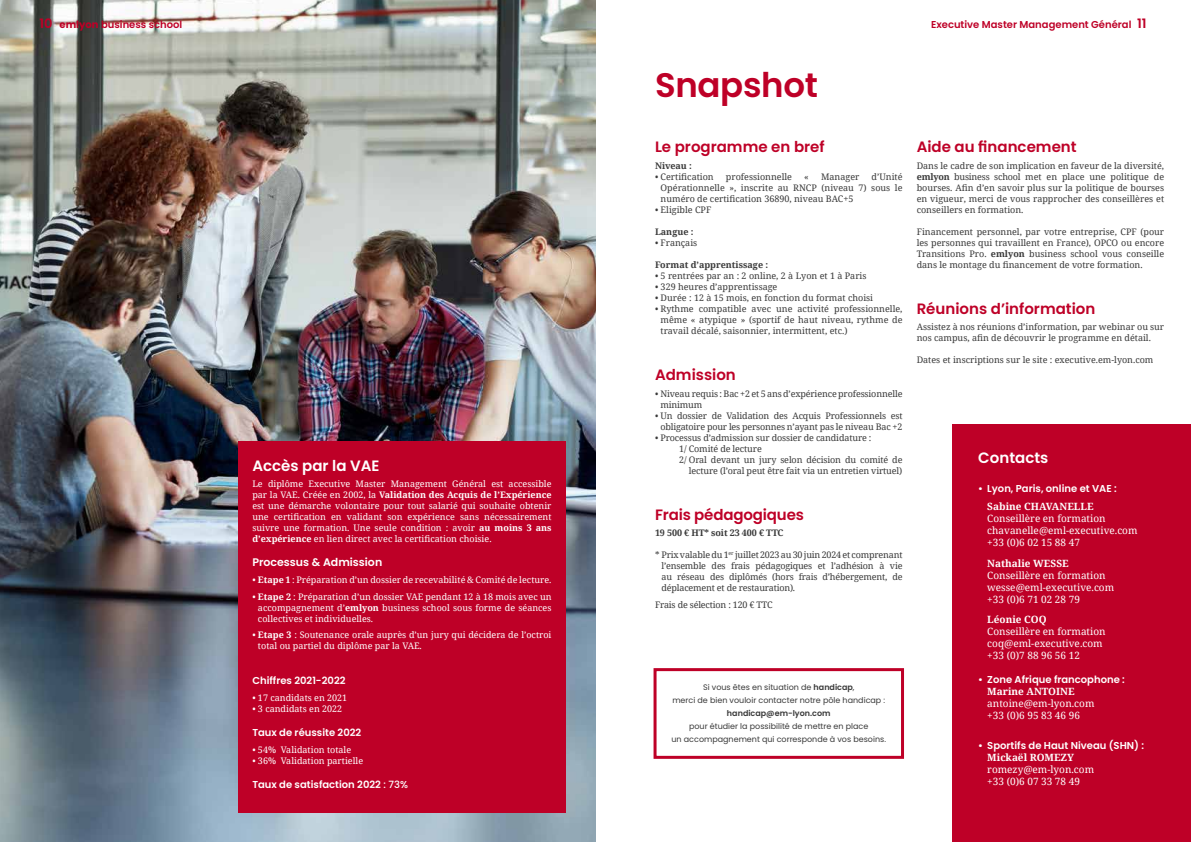
<style>
.page{position:relative;width:1191px;height:842px;background:#fff}
.page>*{position:absolute;margin:0;border:0;box-sizing:border-box;transform-origin:0 0}
.t1{font:600 34px "Poppins";letter-spacing:-.01em;color:#be0027}
.t2{font:600 15px "Poppins";color:#be0027}
.t3{font:600 15px "Poppins";color:#fff}
.t4{font:600 11px "Poppins";color:#fff}
.t5{font:10px/12px "Noto Serif";color:#fff}
.t6{font:600 10px "Poppins";color:#fff}
.t7{font:700 10px "Noto Serif";color:#fff}
.t8{font:600 10px "Poppins";color:#be0027}
.t9{font:9px/11px "Noto Serif";color:#393939;text-align:justify}
.t10{font:9px/11px "Noto Serif";color:#fff;text-align:justify}
.t11{font:9px/11px "Noto Serif";letter-spacing:-.02em;color:#393939;text-align:center}
.t12{font:700 9px "Noto Serif";color:#393939}
.t13{font:8px/13px "Poppins";color:#393939;text-align:center}
.t14{font:600 8px "Poppins";color:#393939}
.s1{font-size:13px}
.s2{font-weight:700}
.s3{font-weight:500}
.s4{font-weight:600}
</style>
<div class="page">
<img style="left:0;top:0;width:595px;height:842px">
<div style="left:952px;top:424px;width:239px;height:418px;background:#be0027"></div>
<div style="left:653px;top:668px;width:251px;height:91px;border:3px solid #be0027"></div>
<div style="left:238px;top:441px;width:328px;height:371px;background:#be0027"></div>
<p class="t8" style="left:39px;top:19px;width:145px"><span class="s1">10</span> <span class="s2">emlyon</span> business school</p>
<h2 class="t3" style="left:252px;top:457px;width:129px">Accès par la VAE</h2>
<p class="t10" style="left:252px;top:478px;width:301px">Le diplôme Executive Master Management Général est accessible par la VAE. Créée en 2002, la <span class="s2">Validation des Acquis de l’Expérience </span>est une démarche volontaire pour tout salarié qui souhaite obtenir une certification en validant son expérience sans nécessairement suivre une formation. Une seule condition : avoir <span class="s2">au moins 3 ans d’expérience</span> en lien direct avec la certification choisie.</p>
<p class="t4" style="left:252px;top:556px;width:131px">Processus &amp; Admission</p>
<p class="t10" style="left:252px;top:574px;width:301px">• <span class="s2">Etape 1</span> : Préparation d’un dossier de recevabilité &amp; Comité de lecture.</p>
<p class="t10" style="left:258px;top:591px;width:295px;text-indent:-6px">• <span class="s2">Etape 2</span> : Préparation d’un dossier VAE pendant 12 à 18 mois avec un accompagnement d’<span class="s2">emlyon</span> business school sous forme de séances collectives et individuelles.</p>
<p class="t10" style="left:258px;top:629px;width:295px;text-indent:-6px">• <span class="s2">Etape 3</span> : Soutenance orale auprès d’un jury qui décidera de l’octroi total ou partiel du diplôme par la VAE.</p>
<p class="t6" style="left:252px;top:675px;width:95px">Chiffres 2021-2022</p>
<p class="t10" style="left:252px;top:692px;width:96px">• 17 candidats en 2021</p>
<p class="t10" style="left:252px;top:703px;width:91px">• 3 candidats en 2022</p>
<p class="t6" style="left:252px;top:727px;width:110px">Taux de réussite 2022</p>
<p class="t10" style="left:252px;top:744px;width:100px">• 54% Validation totale</p>
<p class="t10" style="left:252px;top:755px;width:112px">• 36% Validation partielle</p>
<p class="t6" style="left:252px;top:778px;width:157px">Taux de satisfaction 2022 <span class="s3">: 73%</span></p>
<p class="t8" style="left:931px;top:19px;width:217px">Executive Master Management Général <span class="s1">11</span></p>
<h1 class="t1" style="left:655px;top:66px;width:164px">Snapshot</h1>
<h2 class="t2" style="left:655px;top:138px;width:171px">Le programme en bref</h2>
<p class="t12" style="left:655px;top:159px;width:38px">Niveau :</p>
<p class="t9" style="left:655px;top:171px;width:60px">• Certification</p>
<p class="t9" style="left:726px;top:171px;width:68px">professionnelle</p>
<p class="t9" style="left:804px;top:171px;width:6px">«</p>
<p class="t9" style="left:821px;top:171px;width:40px">Manager</p>
<p class="t9" style="left:660px;top:171px;width:243px;text-indent:211px">d’Unité Opérationnelle », inscrite au RNCP (niveau 7) sous le numéro de certification 36890, niveau BAC+5</p>
<p class="t9" style="left:655px;top:204px;width:58px">• Eligible CPF</p>
<p class="t12" style="left:655px;top:225px;width:40px">Langue :</p>
<p class="t9" style="left:655px;top:237px;width:44px">• Français</p>
<p class="t12" style="left:655px;top:258px;width:115px">Format d’apprentissage :</p>
<p class="t9" style="left:655px;top:270px;width:213px">• 5 rentrées par an : 2 online, 2 à Lyon et 1 à Paris</p>
<p class="t9" style="left:655px;top:281px;width:124px">• 329 heures d’apprentissage</p>
<p class="t9" style="left:655px;top:292px;width:220px">• Durée : 12 à 15 mois, en fonction du format choisi</p>
<p class="t9" style="left:660px;top:303px;width:243px;text-indent:-6px">• Rythme compatible avec une activité professionnelle, même « atypique » (sportif de haut niveau, rythme de travail décalé, saisonnier, intermittent, etc.)</p>
<h2 class="t2" style="left:655px;top:366px;width:82px">Admission</h2>
<p class="t9" style="left:660px;top:387px;width:244px;text-indent:-5px">• Niveau requis : Bac +2 et 5 ans d’expérience professionnelle minimum</p>
<p class="t11" style="left:655px;top:409px;width:249px">• Un dossier de Validation des Acquis Professionnels est obligatoire pour les personnes n’ayant pas le niveau Bac +2</p>
<p class="t9" style="left:655px;top:431px;width:218px">• Processus d’admission sur dossier de candidature :</p>
<p class="t9" style="left:679px;top:442px;width:84px">1/ Comité de lecture</p>
<p class="t9" style="left:679px;top:453px;width:225px">2/ Oral devant un jury selon décision du comité de</p>
<p class="t9" style="left:689px;top:464px;width:215px">lecture (l’oral peut être fait via un entretien virtuel)</p>
<h2 class="t2" style="left:655px;top:506px;width:150px">Frais pédagogiques</h2>
<p class="t12" style="left:655px;top:527px;width:130px">19 500 € HT* soit 23 400 € TTC</p>
<p class="t9" style="left:661px;top:549px;width:242px;text-indent:-6px">* Prix valable du 1<sup>er</sup> juillet 2023 au 30 juin 2024 et comprenant l’ensemble des frais pédagogiques et l’adhésion à vie au réseau des diplômés (hors frais d’hébergement, de déplacement et de restauration).</p>
<p class="t11" style="left:655px;top:599px;width:119px">Frais de sélection : 120 € TTC</p>
<p class="t13" style="left:672px;top:681px;width:214px">Si vous êtes en situation de <span class="s4">handicap</span>,<br>merci de bien vouloir contacter notre pôle handicap :</p>
<p class="t14" style="left:727px;top:709px;width:105px">handicap@em-lyon.com</p>
<p class="t13" style="left:671px;top:720px;width:216px">pour étudier la possibilité de mettre en place<br>un accompagnement qui corresponde à vos besoins.</p>
<h2 class="t2" style="left:916px;top:138px;width:161px">Aide au financement</h2>
<p class="t9" style="left:916px;top:160px;width:249px">Dans le cadre de son implication en faveur de la diversité, <span class="s2">emlyon</span> business school met en place une politique de bourses. Afin d’en savoir plus sur la politique de bourses en vigueur, merci de vous rapprocher des conseillères et conseillers en formation.</p>
<p class="t9" style="left:916px;top:226px;width:249px">Financement personnel, par votre entreprise, CPF (pour les personnes qui travaillent en France), OPCO ou encore Transitions Pro. <span class="s2">emlyon</span> business school vous conseille dans le montage du financement de votre formation.</p>
<h2 class="t2" style="left:916px;top:300px;width:180px">Réunions d’information</h2>
<p class="t9" style="left:916px;top:321px;width:249px">Assistez à nos réunions d’information, par webinar ou sur nos campus, afin de découvrir le programme en détail.</p>
<p class="t9" style="left:916px;top:354px;width:238px">Dates et inscriptions sur le site : executive.em-lyon.com</p>
<h2 class="t3" style="left:978px;top:449px;width:72px">Contacts</h2>
<p class="t6" style="left:978px;top:483px;width:140px">• Lyon, Paris, online et VAE :</p>
<p class="t7" style="left:987px;top:499px;width:108px">Sabine CHAVANELLE</p>
<p class="t5" style="left:987px;top:512px;width:152px">Conseillère en formation chavanelle@eml-executive.com +33 (0)6 02 15 88 47</p>
<p class="t7" style="left:987px;top:556px;width:83px">Nathalie WESSE</p>
<p class="t5" style="left:987px;top:569px;width:128px">Conseillère en formation wesse@eml-executive.com +33 (0)6 71 02 28 79</p>
<p class="t7" style="left:987px;top:612px;width:61px">Léonie COQ</p>
<p class="t5" style="left:987px;top:625px;width:120px">Conseillère en formation coq@eml-executive.com +33 (0)7 88 96 56 12</p>
<p class="t6" style="left:978px;top:674px;width:148px">• Zone Afrique francophone :</p>
<p class="t7" style="left:987px;top:684px;width:89px">Marine ANTOINE</p>
<p class="t5" style="left:987px;top:697px;width:109px">antoine@em-lyon.com +33 (0)6 95 83 46 96</p>
<p class="t6" style="left:978px;top:739px;width:167px">• Sportifs de Haut Niveau (SHN) :</p>
<p class="t7" style="left:987px;top:750px;width:88px">Mickaël ROMEZY</p>
<p class="t5" style="left:987px;top:763px;width:108px">romezy@em-lyon.com +33 (0)6 07 33 78 49</p>
</div>
